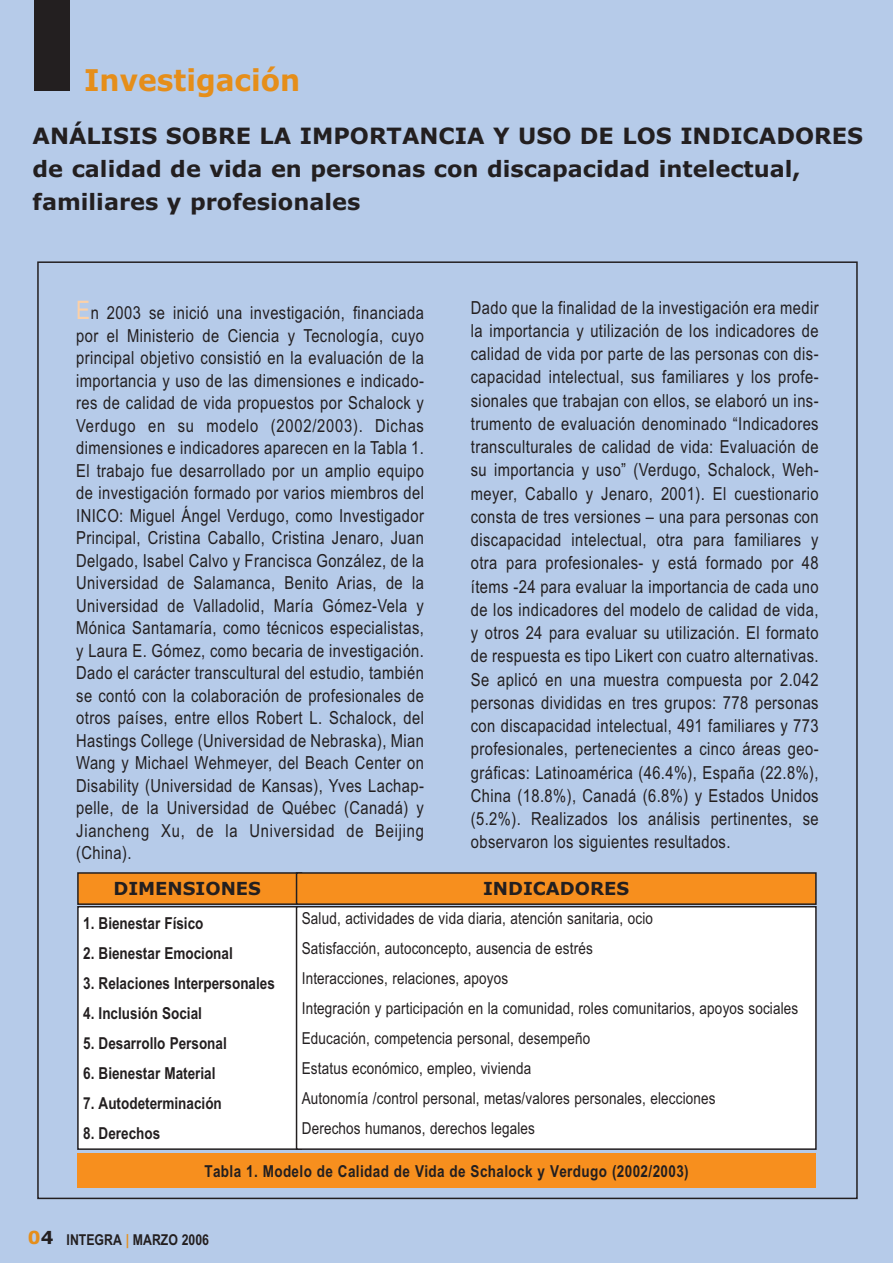
<style>
.page{position:relative;width:893px;height:1263px;background:#b6cbe9}
.page>*{position:absolute;margin:0;border:0;box-sizing:border-box;transform-origin:0 0}
.t1{font:700 30px "Verdana";color:#e58e1a;scale:.94 1}
.t2{font:700 22.5px/33px "Verdana";color:#231f20}
.t3{font:18px/22.5px "Arial Narrow";letter-spacing:.025em;color:#231f20;text-align:justify}
.t4{font:700 18px "Verdana";color:#231f20}
.t5{font:16.5px/30px "Arial Narrow";letter-spacing:.01em;color:#231f20}
.t6{font:700 16.5px "Arial Narrow";color:#231f20}
.t7{font:700 16.5px "Arial Narrow";letter-spacing:.025em;color:#231f20}
.t8{font:700 15px "Arial Narrow";color:#231f20}
.s1{font-size:25.5px;color:#fdd1a7}
.s2{font-family:"Verdana";font-size:18px;color:#e58e1a}
.s3{font-family:"Verdana";font-size:18px}
.s4{color:#e58e1a}
</style>
<div class="page">
<div style="left:34px;top:0;width:36px;height:91px;background:#231f20"></div>
<div style="left:78px;top:907px;width:223px;height:242px;background:#fff"></div>
<div style="left:77px;top:906px;width:225px;height:244px;border:2px solid #231f20"></div>
<div style="left:297px;top:907px;width:519px;height:242px;background:#fff"></div>
<div style="left:296px;top:906px;width:521px;height:244px;border:2px solid #231f20"></div>
<div style="left:78px;top:873px;width:223px;height:31px;background:#f78f1e"></div>
<div style="left:77px;top:872px;width:225px;height:33px;border:2px solid #231f20"></div>
<div style="left:297px;top:873px;width:519px;height:31px;background:#f78f1e"></div>
<div style="left:296px;top:872px;width:521px;height:33px;border:2px solid #231f20"></div>
<div style="left:77px;top:1153px;width:739px;height:34px;background:#f78f1e"></div>
<h1 class="t1" style="left:84px;top:68px;width:231px">Investigación</h1>
<p class="t2" style="left:33px;top:121px;width:832px">ANÁLISIS SOBRE LA IMPORTANCIA Y USO DE LOS INDICADORES de calidad de vida en personas con discapacidad intelectual, familiares y profesionales</p>
<p class="t3" style="left:76px;top:303px;width:349px"><span class="s1">E</span>n 2003 se inició una investigación, financiada por el Ministerio de Ciencia y Tecnología, cuyo principal objetivo consistió en la evaluación de la importancia y uso de las dimensiones e indicado&shy;res de calidad de vida propuestos por Schalock y Verdugo en su modelo (2002/2003). Dichas dimensiones e indicadores aparecen en la Tabla 1.<br>El trabajo fue desarrollado por un amplio equipo de investigación formado por varios miembros del INICO: Miguel Ángel Verdugo, como Investigador Principal, Cristina Caballo, Cristina Jenaro, Juan Delgado, Isabel Calvo y Francisca González, de la Universidad de Salamanca, Benito Arias, de la Universidad de Valladolid, María Gómez-Vela y Mónica Santamaría, como técnicos especialistas, y Laura E. Gómez, como becaria de investigación.<br>Dado el carácter transcultural del estudio, también se contó con la colaboración de profesionales de otros países, entre ellos Robert L. Schalock, del Hastings College (Universidad de Nebraska), Mian Wang y Michael Wehmeyer, del Beach Center on Disability (Universidad de Kansas), Yves Lachap&shy;pelle, de la Universidad de Québec (Canadá) y Jiancheng Xu, de la Universidad de Beijing (China).</p>
<p class="t3" style="left:471px;top:297px;width:349px;line-height:23.2px">Dado que la finalidad de la investigación era medir la importancia y utilización de los indicadores de calidad de vida por parte de las personas con dis&shy;capacidad intelectual, sus familiares y los profe&shy;sionales que trabajan con ellos, se elaboró un ins&shy;trumento de evaluación denominado “Indicadores transculturales de calidad de vida: Evaluación de su importancia y uso” (Verdugo, Schalock, Weh&shy;meyer, Caballo y Jenaro, 2001). El cuestionario consta de tres versiones – una para personas con discapacidad intelectual, otra para familiares y otra para profesionales- y está formado por 48 ítems -24 para evaluar la importancia de cada uno de los indicadores del modelo de calidad de vida, y otros 24 para evaluar su utilización. El formato de respuesta es tipo Likert con cuatro alternativas.<br>Se aplicó en una muestra compuesta por 2.042 personas divididas en tres grupos: 778 personas con discapacidad intelectual, 491 familiares y 773 profesionales, pertenecientes a cinco áreas geo&shy;gráficas: Latinoamérica (46.4%), España (22.8%), China (18.8%), Canadá (6.8%) y Estados Unidos (5.2%). Realizados los análisis pertinentes, se observaron los siguientes resultados.</p>
<p class="t4" style="left:113px;top:881px;width:149px">DIMENSIONES</p>
<p class="t4" style="left:483px;top:881px;width:148px">INDICADORES</p>
<p class="t6" style="left:83px;top:917px;width:122px">1. Bienestar Físico</p>
<p class="t6" style="left:83px;top:947px;width:151px">2. Bienestar Emocional</p>
<p class="t6" style="left:83px;top:977px;width:193px">3. Relaciones Interpersonales</p>
<p class="t6" style="left:83px;top:1007px;width:120px">4. Inclusión Social</p>
<p class="t6" style="left:83px;top:1037px;width:145px">5. Desarrollo Personal</p>
<p class="t6" style="left:83px;top:1067px;width:134px">6. Bienestar Material</p>
<p class="t6" style="left:83px;top:1097px;width:140px">7. Autodeterminación</p>
<p class="t6" style="left:83px;top:1127px;width:79px">8. Derechos</p>
<p class="t5" style="left:302px;top:905px;width:498px">Salud, actividades de vida diaria, atención sanitaria, ocio<br>Satisfacción, autoconcepto, ausencia de estrés<br>Interacciones, relaciones, apoyos<br>Integración y participación en la comunidad, roles comunitarios, apoyos sociales Educación, competencia personal, desempeño<br>Estatus económico, empleo, vivienda<br>Autonomía /control personal, metas/valores personales, elecciones<br>Derechos humanos, derechos legales</p>
<p class="t7" style="left:204px;top:1165px;width:486px">Tabla 1. Modelo de Calidad de Vida de Schalock y Verdugo (2002/2003)</p>
<p class="t8" style="left:28px;top:1234px;width:183px"><span class="s2">0</span><span class="s3">4</span> INTEGRA <span class="s4">|</span> MARZO 2006</p>
</div>
